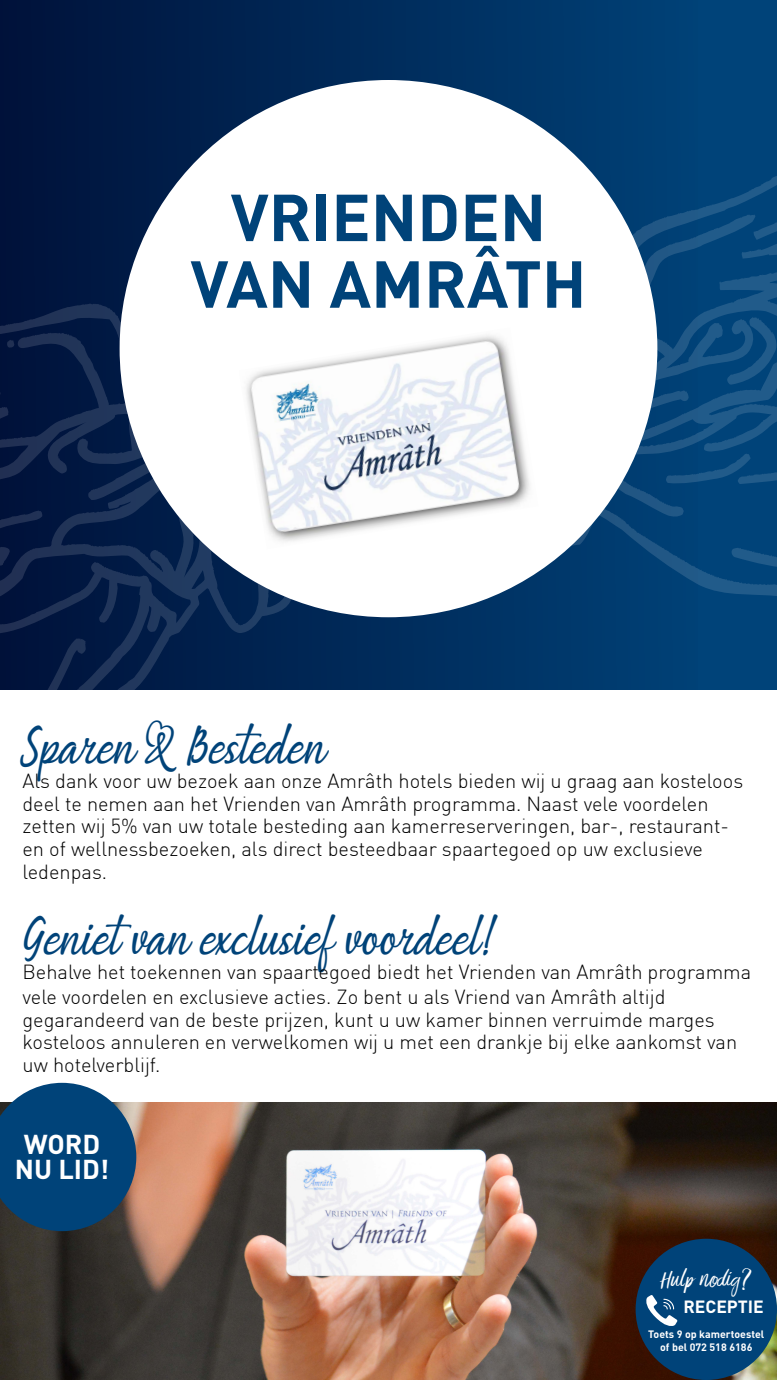
<style>
.page{position:relative;width:777px;height:1380px;background:#fff}
.page>*{position:absolute;margin:0;border:0;box-sizing:border-box;transform-origin:0 0}
.t1{font:700 65.25px/66.6px "DIN";color:#004379;text-align:center}
.t2{font:43.75px "Being Love";color:#004379}
.t3{font:700 27px/24.9px "DIN";color:#fff;text-align:center}
.t4{font:25px "Bringshoot";color:#fff}
.t5{font:300 20px/22.8px "DIN";color:#000}
.t6{font:700 17.5px "DIN";color:#fff}
.t7{font:700 10.62px/13.5px "DIN";color:#fff;text-align:center}
</style>
<div class="page">
<img style="left:0;top:1102px;width:776px;height:278px">
<div style="left:0;top:0;width:697px;height:690px;background:linear-gradient(to right,#00113a,#004277)"></div>
<svg style="left:0;top:114px;width:776px;height:576px"></svg>
<svg style="left:7px;top:340px;width:8px;height:8px"></svg>
<svg style="left:726px;top:317px;width:50px;height:68px"></svg>
<svg style="left:0;top:510px;width:42px;height:81px"></svg>
<svg style="left:598px;top:444px;width:178px;height:73px"></svg>
<svg style="left:731px;top:526px;width:45px;height:43px"></svg>
<div style="left:119px;top:80px;width:538px;height:537px;background:#fff;border-radius:50%"></div>
<div style="left:635px;top:1239px;width:141px;height:141px;background:#004379;border-radius:50%"></div>
<img style="left:246px;top:335px;width:284px;height:207px">
<svg style="left:0;top:1083px;width:136px;height:148px"></svg>
<svg style="left:646px;top:1295px;width:31px;height:31px"></svg>
<h1 class="t1" style="left:190px;top:181px;width:397px">VRIENDEN<br>VAN AMRÂTH</h1>
<h2 class="t2" style="left:22px;top:710px;width:306px">Sparen &amp; Besteden</h2>
<p class="t5" style="left:22px;top:769px;width:722px">Als dank voor uw bezoek aan onze Amrâth hotels bieden wij u graag aan kosteloos deel te nemen aan het Vrienden van Amrâth programma. Naast vele voordelen zetten wij 5% van uw totale besteding aan kamerreserveringen, bar-, restaurant&shy;en of wellnessbezoeken, als direct besteedbaar spaartegoed op uw exclusieve ledenpas.</p>
<h2 class="t2" style="left:22px;top:901px;width:474px">Geniet van exclusief voordeel!</h2>
<p class="t5" style="left:22px;top:959px;width:730px;line-height:25px">Behalve het toekennen van spaartegoed biedt het Vrienden van Amrâth programma vele voordelen en exclusieve acties. Zo bent u als Vriend van Amrâth altijd</p>
<p class="t5" style="left:22px;top:1008px;width:716px">gegarandeerd van de beste prijzen, kunt u uw kamer binnen verruimde marges kosteloos annuleren en verwelkomen wij u met een drankje bij elke aankomst van uw hotelverblijf.</p>
<h3 class="t3" style="left:15px;top:1131px;width:96px">WORD<br>NU LID!</h3>
<p class="t4" style="left:661px;top:1265px;width:91px">Hulp nodig?</p>
<p class="t6" style="left:683px;top:1295px;width:82px">RECEPTIE</p>
<p class="t7" style="left:648px;top:1327px;width:117px">Toets 9 op kamertoestel of bel 072 518 6186</p>
</div>
